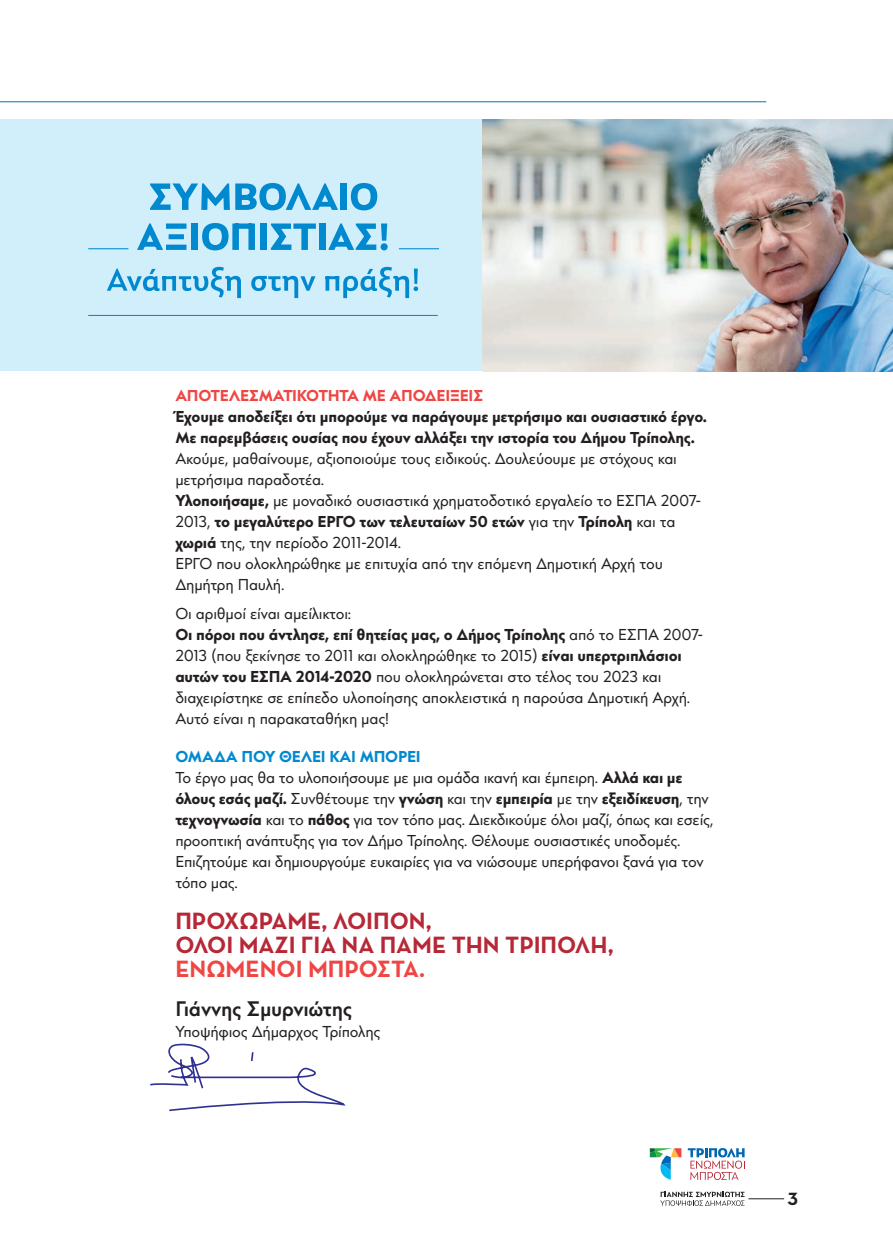
<style>
.page{position:relative;width:893px;height:1234px;background:#fff}
.page>*{position:absolute;margin:0;border:0;box-sizing:border-box;transform-origin:0 0}
.t1{font:700 24px/24px "Neutraface Text";color:#b72837}
.t2{font:700 24px "Neutraface Text";color:#ef4644}
.t3{font:500 21px "CF Panoptik";letter-spacing:-.015em;color:#231f20}
.t4{font:700 18px "Neutraface Text";color:#231f20}
.t5{font:15.75px/21px "CF Panoptik";letter-spacing:-.015em;color:#231f20}
.t6{font:700 15.75px/21px "CF Panoptik";letter-spacing:-.015em;color:#231f20}
.t7{font:700 15.75px "CF Panoptik";letter-spacing:-.015em;color:#ef4644}
.s1{font-weight:700}
.s2{font-weight:700;color:#0089cf}
</style>
<div class="page">
<svg style="left:688px;top:1148px;width:57px;height:31px"></svg>
<svg style="left:650px;top:1148px;width:31px;height:31px"></svg>
<svg style="left:660px;top:1191px;width:85px;height:14px"></svg>
<hr style="left:748px;top:1198px;width:36px;height:1px;background:#231f20">
<div style="left:0;top:119px;width:501px;height:252px;background:#d1eefb"></div>
<img style="left:483px;top:119px;width:410px;height:252px">
<hr style="left:0;top:101px;width:766px;height:1px;background:#0072bc">
<svg style="left:150px;top:183px;width:188px;height:27px"></svg>
<div style="left:340px;top:183px;width:7px;height:27px;background:#0089cf"></div>
<svg style="left:351px;top:183px;width:26px;height:27px"></svg>
<svg style="left:137px;top:223px;width:49px;height:27px"></svg>
<div style="left:192px;top:223px;width:6px;height:27px;background:#0089cf"></div>
<svg style="left:202px;top:223px;width:53px;height:27px"></svg>
<div style="left:260px;top:223px;width:7px;height:27px;background:#0089cf"></div>
<svg style="left:271px;top:223px;width:45px;height:27px"></svg>
<div style="left:319px;top:223px;width:7px;height:27px;background:#0089cf"></div>
<svg style="left:328px;top:223px;width:60px;height:27px"></svg>
<svg style="left:107px;top:268px;width:53px;height:23px"></svg>
<hr style="left:162px;top:276px;width:14px;height:3px;background:#0089cf">
<svg style="left:162px;top:276px;width:4px;height:14px"></svg>
<svg style="left:172px;top:279px;width:4px;height:11px"></svg>
<svg style="left:179px;top:267px;width:62px;height:31px"></svg>
<svg style="left:251px;top:276px;width:64px;height:22px"></svg>
<svg style="left:326px;top:267px;width:92px;height:31px"></svg>
<hr style="left:88px;top:248px;width:40px;height:1px;background:#0089cf">
<hr style="left:399px;top:248px;width:40px;height:1px;background:#0089cf">
<hr style="left:88px;top:315px;width:350px;height:1px;background:#0089cf">
<svg style="left:150px;top:1043px;width:196px;height:68px"></svg>
<p class="t7" style="left:175px;top:385px;width:309px">ΑΠΟΤΕΛΕΣΜΑΤΙΚΌΤΗΤΑ ΜΕ ΑΠΟΔΕΊΞΕΙΣ</p>
<p class="t6" style="left:175px;top:406px;width:533px">Έχουμε αποδείξει ότι μπορούμε να παράγουμε μετρήσιμο και ουσιαστικό έργο.<br>Με παρεμβάσεις ουσίας που έχουν αλλάξει την ιστορία του Δήμου Τρίπολης.</p>
<p class="t5" style="left:175px;top:447px;width:527px">Ακούμε, μαθαίνουμε, αξιοποιούμε τους ειδικούς. Δουλεύουμε με στόχους και μετρήσιμα παραδοτέα.<br><span class="s1">Υλοποιήσαμε,</span> με μοναδικό ουσιαστικά χρηματοδοτικό εργαλείο το ΕΣΠΑ 2007- 2013, <span class="s1">το μεγαλύτερο ΕΡΓΟ των τελευταίων 50 ετών</span> για την <span class="s1">Τρίπολη</span> και τα <span class="s1">χωριά</span> της, την περίοδο 2011-2014.<br>ΕΡΓΟ που ολοκληρώθηκε με επιτυχία από την επόμενη Δημοτική Αρχή του Δημήτρη Παυλή.</p>
<p class="t5" style="left:175px;top:603px;width:530px">Οι αριθμοί είναι αμείλικτοι:<br><span class="s1">Οι πόροι που άντλησε, επί θητείας μας, ο Δήμος Τρίπολης</span> από το ΕΣΠΑ 2007- 2013 (που ξεκίνησε το 2011 και ολοκληρώθηκε το 2015) <span class="s1">είναι υπερτριπλάσιοι αυτών του ΕΣΠΑ 2014-2020</span> που ολοκληρώνεται στο τέλος του 2023 και διαχειρίστηκε σε επίπεδο υλοποίησης αποκλειστικά η παρούσα Δημοτική Αρχή.<br>Αυτό είναι η παρακαταθήκη μας!</p>
<p class="t5" style="left:175px;top:746px;width:540px"><span class="s2">ΟΜΆΔΑ ΠΟΥ ΘΈΛΕΙ ΚΑΙ ΜΠΟΡΕΊ<br></span>Το έργο μας θα το υλοποιήσουμε με μια ομάδα ικανή και έμπειρη. <span class="s1">Αλλά και με όλους εσάς μαζί.</span> Συνθέτουμε την <span class="s1">γνώση</span> και την <span class="s1">εμπειρία</span> με την <span class="s1">εξειδίκευση</span>, την <span class="s1">τεχνογνωσία</span> και το <span class="s1">πάθος</span> για τον τόπο μας. Διεκδικούμε όλοι μαζί, όπως και εσείς, προοπτική ανάπτυξης για τον Δήμο Τρίπολης. Θέλουμε ουσιαστικές υποδομές.<br>Επιζητούμε και δημιουργούμε ευκαιρίες για να νιώσουμε υπερήφανοι ξανά για τον τόπο μας.</p>
<h1 class="t1" style="left:175px;top:907px;width:440px">ΠΡΟΧΩΡΆΜΕ, ΛΟΙΠΌΝ,<br>ΌΛΟΙ ΜΑΖΊ ΓΙΑ ΝΑ ΠΆΜΕ ΤΗΝ ΤΡΙΠΟΛΗ,</h1>
<h1 class="t2" style="left:175px;top:949px;width:251px">ΕΝΩΜΕΝΟΙ ΜΠΡΟΣΤΑ.</h1>
<h2 class="t3" style="left:175px;top:994px;width:178px">Γιάννης Σμυρνιώτης</h2>
<p class="t5" style="left:175px;top:1020px;width:207px">Υποψήφιος Δήμαρχος Τρίπολης</p>
<p class="t4" style="left:788px;top:1183px;width:12px">3</p>
</div>
